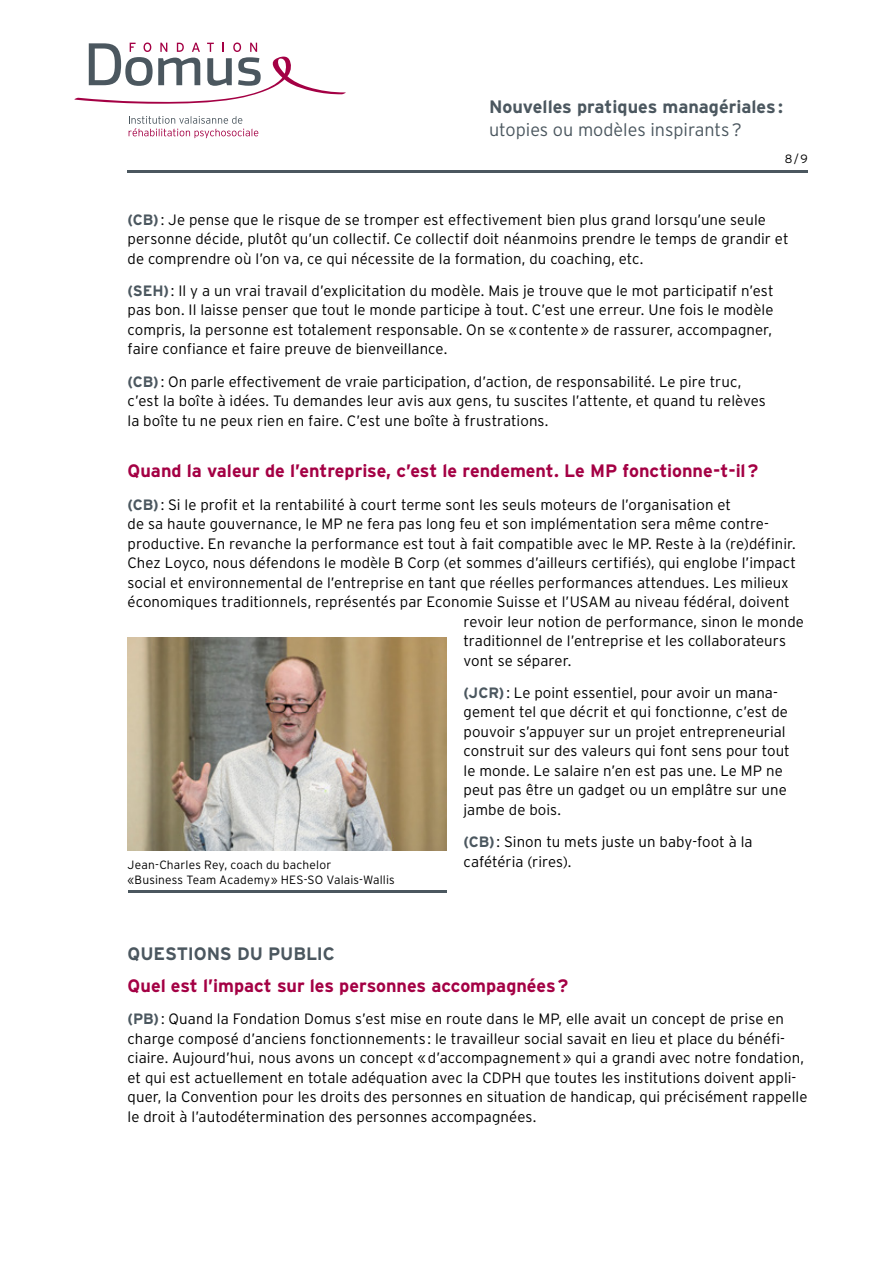
<style>
.page{position:relative;width:893px;height:1263px;background:#fff}
.page>*{position:absolute;margin:0;border:0;box-sizing:border-box;transform-origin:0 0}
.t1{font:700 18px "Interstate";color:#a40044}
.t2{font:700 18px "Interstate";color:#4b575f}
.t3{font:300 18px "Interstate";color:#4b575f}
.t4{font:300 15px/19.5px "Interstate";letter-spacing:.005em;color:#000}
.t5{font:300 12px/15px "Interstate";letter-spacing:.015em;color:#000}
.s1{font-weight:700;color:#4b575f}
</style>
<div class="page">
<svg style="left:129px;top:116px;width:129px;height:22px"></svg>
<svg style="left:74px;top:43px;width:272px;height:61px"></svg>
<hr style="left:128px;top:170px;width:680px;height:2px;background:#4b575f">
<img style="left:128px;top:638px;width:318px;height:212px">
<hr style="left:128px;top:891px;width:318px;height:2px;background:#4b575f">
<p class="t2" style="left:489px;top:97px;width:295px">Nouvelles pratiques managériales:</p>
<p class="t3" style="left:489px;top:119px;width:254px">utopies ou modèles inspirants?</p>
<p class="t5" style="left:785px;top:151px;width:25px">8/9</p>
<p class="t4" style="left:128px;top:209px;width:662px"><span class="s1">(CB)</span>: Je pense que le risque de se tromper est effectivement bien plus grand lorsqu’une seule personne décide, plutôt qu’un collectif. Ce collectif doit néanmoins prendre le temps de grandir et de comprendre où l’on va, ce qui nécessite de la formation, du coaching, etc.</p>
<p class="t4" style="left:128px;top:281px;width:648px;text-align:justify"><span class="s1">(SEH)</span>: Il y a un vrai travail d’explicitation du modèle. Mais je trouve que le mot participatif n’est pas bon. Il laisse penser que tout le monde participe à tout. C’est une erreur. Une fois le modèle compris, la personne est totalement responsable. On se «contente» de rassurer, accompagner, faire confiance et faire preuve de bienveillance.</p>
<p class="t4" style="left:128px;top:371px;width:640px"><span class="s1">(CB)</span>: On parle effectivement de vraie participation, d’action, de responsabilité. Le pire truc, c’est la boîte à idées. Tu demandes leur avis aux gens, tu suscites l’attente, et quand tu relèves la boîte tu ne peux rien en faire. C’est une boîte à frustrations.</p>
<p class="t1" style="left:128px;top:461px;width:632px">Quand la valeur de l’entreprise, c’est le rendement. Le MP fonctionne-t-il?</p>
<p class="t4" style="left:128px;top:494px;width:605px"><span class="s1">(CB)</span>: Si le profit et la rentabilité à court terme sont les seuls moteurs de l’organisation et</p>
<p class="t4" style="left:128px;top:514px;width:643px">de sa haute gouvernance, le MP ne fera pas long feu et son implémentation sera même contre-</p>
<p class="t4" style="left:128px;top:533px;width:670px">productive. En revanche la performance est tout à fait compatible avec le MP. Reste à la (re)définir.</p>
<p class="t4" style="left:128px;top:553px;width:670px">Chez Loyco, nous défendons le modèle B Corp (et sommes d’ailleurs certifiés), qui englobe l’impact</p>
<p class="t4" style="left:128px;top:572px;width:663px">social et environnemental de l’entreprise en tant que réelles performances attendues. Les milieux</p>
<p class="t4" style="left:128px;top:592px;width:664px">économiques traditionnels, représentés par Economie Suisse et l’USAM au niveau fédéral, doivent</p>
<p class="t4" style="left:463px;top:611px;width:342px">revoir leur notion de performance, sinon le monde</p>
<p class="t4" style="left:463px;top:631px;width:324px">traditionnel de l’entreprise et les collaborateurs</p>
<p class="t4" style="left:463px;top:650px;width:109px">vont se séparer.</p>
<p class="t4" style="left:463px;top:683px;width:328px"><span class="s1">(JCR)</span>: Le point essentiel, pour avoir un mana&shy;gement tel que décrit et qui fonctionne, c’est de pouvoir s’appuyer sur un projet entrepreneurial construit sur des valeurs qui font sens pour tout le monde. Le salaire n’en est pas une. Le MP ne peut pas être un gadget ou un emplâtre sur une jambe de bois.</p>
<p class="t4" style="left:463px;top:832px;width:291px"><span class="s1">(CB)</span>: Sinon tu mets juste un baby-foot à la cafétéria (rires).</p>
<p class="t5" style="left:128px;top:857px;width:269px">Jean-Charles Rey, coach du bachelor<br>«Business Team Academy» HES-SO Valais-Wallis</p>
<p class="t2" style="left:128px;top:943px;width:209px">QUESTIONS DU PUBLIC</p>
<p class="t1" style="left:128px;top:976px;width:442px">Quel est l’impact sur les personnes accompagnées?</p>
<p class="t4" style="left:128px;top:1009px;width:681px"><span class="s1">(PB)</span>: Quand la Fondation Domus s’est mise en route dans le MP, elle avait un concept de prise en charge composé d’anciens fonctionnements : le travailleur social savait en lieu et place du bénéfi&shy;ciaire. Aujourd’hui, nous avons un concept «d’accompagnement» qui a grandi avec notre fondation, et qui est actuellement en totale adéquation avec la CDPH que toutes les institutions doivent appli&shy;quer, la Convention pour les droits des personnes en situation de handicap, qui précisément rappelle le droit à l’autodétermination des personnes accompagnées.</p>
</div>
